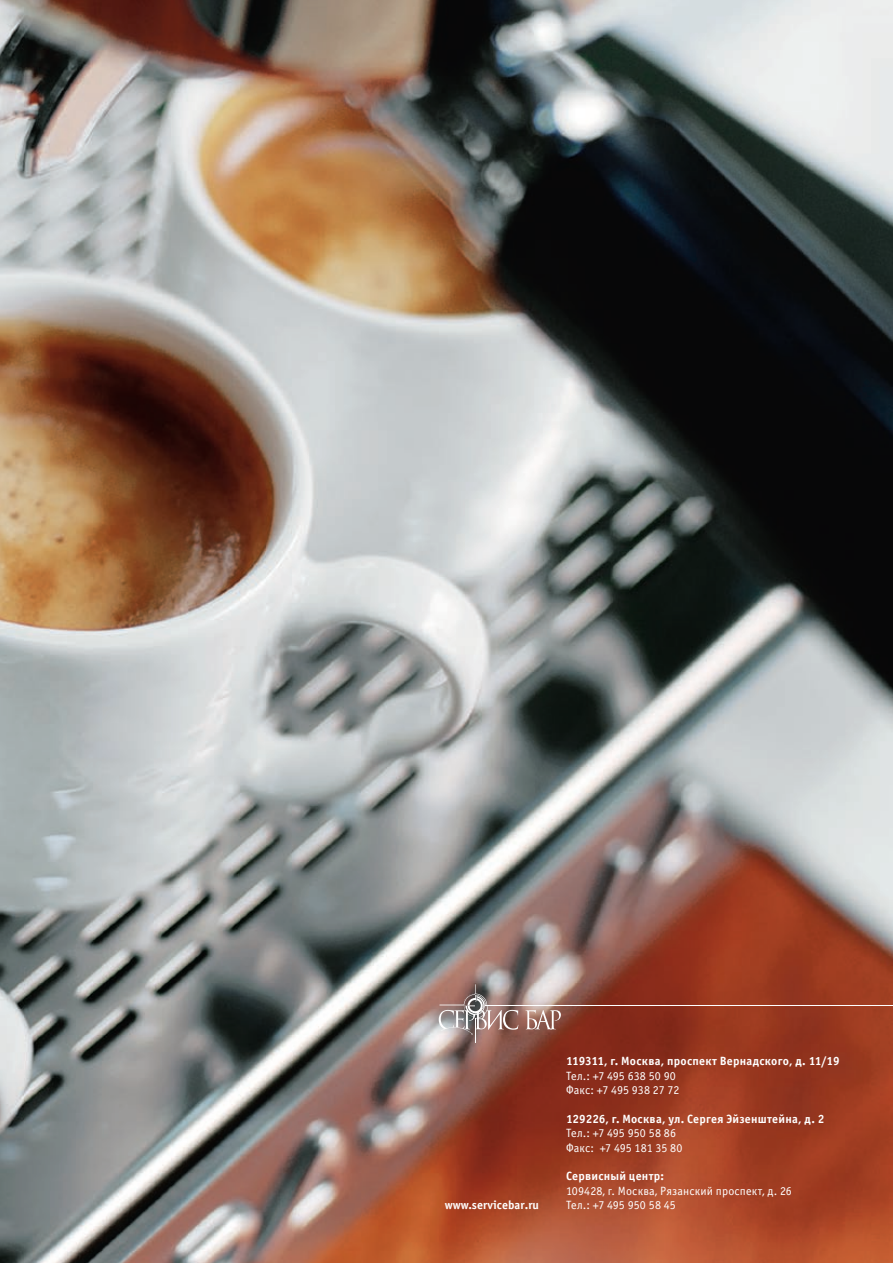
<style>
.page{position:relative;width:893px;height:1263px;background:#fff}
.page>*{position:absolute;margin:0;border:0;box-sizing:border-box;transform-origin:0 0}
.t1{font:700 12px "Officina Sans C";letter-spacing:.02em;color:#fff}
.t2{font:12px/14.4px "Officina Sans Book C";letter-spacing:.005em;color:#fff}
.t3{font:12px "Officina Sans C";letter-spacing:.015em;color:#fff}
.t4{font:12px "Officina Sans Bold C";color:#fff}
</style>
<div class="page">
<img style="left:0;top:0;width:893px;height:1263px">
<hr style="left:485px;top:1005px;width:408px;height:1px;background:#fff">
<svg style="left:525px;top:1010px;width:36px;height:19px"></svg>
<svg style="left:439px;top:984px;width:79px;height:58px;background:#a08883"></svg>
<p class="t1" style="left:566px;top:1054px;width:275px">119311, г. Москва, проспект Вернадского, д. 11/19</p>
<p class="t2" style="left:566px;top:1068px;width:115px">Тел.: +7 495 638 50 90<br>Факс: +7 495 938 27 72</p>
<p class="t1" style="left:566px;top:1112px;width:260px">129226, г. Москва, ул. Сергея Эйзенштейна, д. 2</p>
<p class="t2" style="left:566px;top:1126px;width:118px">Тел.: +7 495 950 58 86<br>Факс: +7 495 181 35 80</p>
<p class="t1" style="left:566px;top:1169px;width:100px">Сервисный центр:</p>
<p class="t3" style="left:566px;top:1184px;width:227px">109428, г. Москва, Рязанский проспект, д. 26</p>
<p class="t4" style="left:445px;top:1198px;width:96px">www.servicebar.ru</p>
<p class="t2" style="left:566px;top:1198px;width:111px">Тел.: +7 495 950 58 45</p>
</div>
